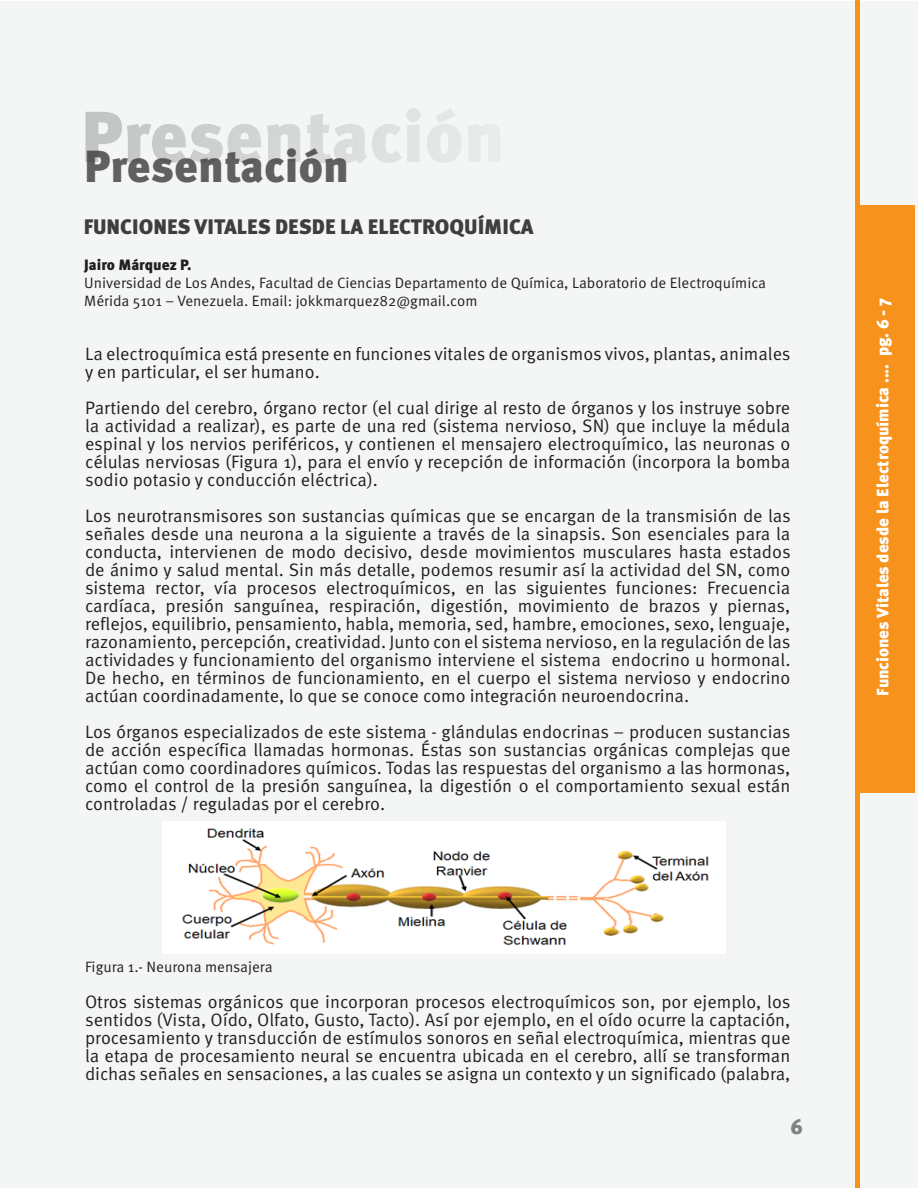
<style>
.page{position:relative;width:918px;height:1188px;background:#fff}
.page>*{position:absolute;margin:0;border:0;box-sizing:border-box;transform-origin:0 0}
.t1{font:900 72px "Meta Pro";color:#3e3e3f}
.Titulos{font:900 45px "Meta Pro";color:#606063}
.Titulos-2{font:900 21px "Meta Pro";color:#3e3e3f}
.t2{font:900 21px "Meta Pro";color:#808285}
.Resumen_Conclusion{font:18px/18px "Meta Pro";color:#231f20;text-align:justify}
.t3{font:900 16.5px "Meta Pro";color:#fff}
.creditos{font:15px "Meta Pro";color:#231f20}
.Pie_Imagen{font:15px "Meta Pro";color:#231f20}
.creditos-2{font:900 15px "Meta Pro";color:#231f20}
</style>
<div class="page">
<div style="left:0;top:1px;width:918px;height:1187px;background:#f4f6f6"></div>
<div style="left:855px;top:205px;width:59px;height:587px;background:#f7931d"></div>
<div style="left:855px;top:0;width:5px;height:1188px;background:#f7931d"></div>
<img style="left:163px;top:822px;width:562px;height:132px">
<h1 class="t1" style="left:81px;top:91px;width:426px">Presentación</h1>
<p class="Titulos" style="left:84px;top:138px;width:267px">Presentación</p>
<p class="Titulos-2" style="left:84px;top:213px;width:451px">FUNCIONES VITALES DESDE LA ELECTROQUÍMICA</p>
<p class="creditos-2" style="left:84px;top:255px;width:109px">Jairo Márquez P.</p>
<p class="creditos" style="left:84px;top:273px;width:683px">Universidad de Los Andes, Facultad de Ciencias Departamento de Química, Laboratorio de Electroquímica</p>
<p class="creditos" style="left:84px;top:291px;width:395px">Mérida 5101 – Venezuela. Email: jokkmarquez82@gmail.com</p>
<p class="Resumen_Conclusion" style="left:85px;top:345px;width:707px">La electroquímica está presente en funciones vitales de organismos vivos, plantas, animales y en particular, el ser humano.</p>
<p class="Resumen_Conclusion" style="left:85px;top:399px;width:707px">Partiendo del cerebro, órgano rector (el cual dirige al resto de órganos y los instruye sobre la actividad a realizar), es parte de una red (sistema nervioso, SN) que incluye la médula espinal y los nervios periféricos, y contienen el mensajero electroquímico, las neuronas o células nerviosas (Figura 1), para el envío y recepción de información (incorpora la bomba sodio potasio y conducción eléctrica).</p>
<p class="Resumen_Conclusion" style="left:85px;top:507px;width:707px">Los neurotransmisores son sustancias químicas que se encargan de la transmisión de las señales desde una neurona a la siguiente a través de la sinapsis. Son esenciales para la conducta, intervienen de modo decisivo, desde movimientos musculares hasta estados de ánimo y salud mental. Sin más detalle, podemos resumir así la actividad del SN, como sistema rector, vía procesos electroquímicos, en las siguientes funciones: Frecuencia cardíaca, presión sanguínea, respiración, digestión, movimiento de brazos y piernas, reflejos, equilibrio, pensamiento, habla, memoria, sed, hambre, emociones, sexo, lenguaje, razonamiento, percepción, creatividad. Junto con el sistema nervioso, en la regulación de las actividades y funcionamiento del organismo interviene el sistema endocrino u hormonal.<br>De hecho, en términos de funcionamiento, en el cuerpo el sistema nervioso y endocrino actúan coordinadamente, lo que se conoce como integración neuroendocrina.</p>
<p class="Resumen_Conclusion" style="left:85px;top:723px;width:707px">Los órganos especializados de este sistema - glándulas endocrinas – producen sustancias de acción específica llamadas hormonas. Éstas son sustancias orgánicas complejas que actúan como coordinadores químicos. Todas las respuestas del organismo a las hormonas, como el control de la presión sanguínea, la digestión o el comportamiento sexual están controladas / reguladas por el cerebro.</p>
<p class="Pie_Imagen" style="left:85px;top:957px;width:189px">Figura 1.- Neurona mensajera</p>
<p class="Resumen_Conclusion" style="left:85px;top:993px;width:707px">Otros sistemas orgánicos que incorporan procesos electroquímicos son, por ejemplo, los sentidos (Vista, Oído, Olfato, Gusto, Tacto). Así por ejemplo, en el oído ocurre la captación, procesamiento y transducción de estímulos sonoros en señal electroquímica, mientras que la etapa de procesamiento neural se encuentra ubicada en el cerebro, allí se transforman dichas señales en sensaciones, a las cuales se asigna un contexto y un significado (palabra,</p>
<p class="t2" style="left:790px;top:1113px;width:14px">6</p>
<p class="t3" style="left:872px;top:696px;width:399px;rotate:-90deg">Funciones Vitales desde la Electroquímica .... pg. 6 - 7</p>
</div>
